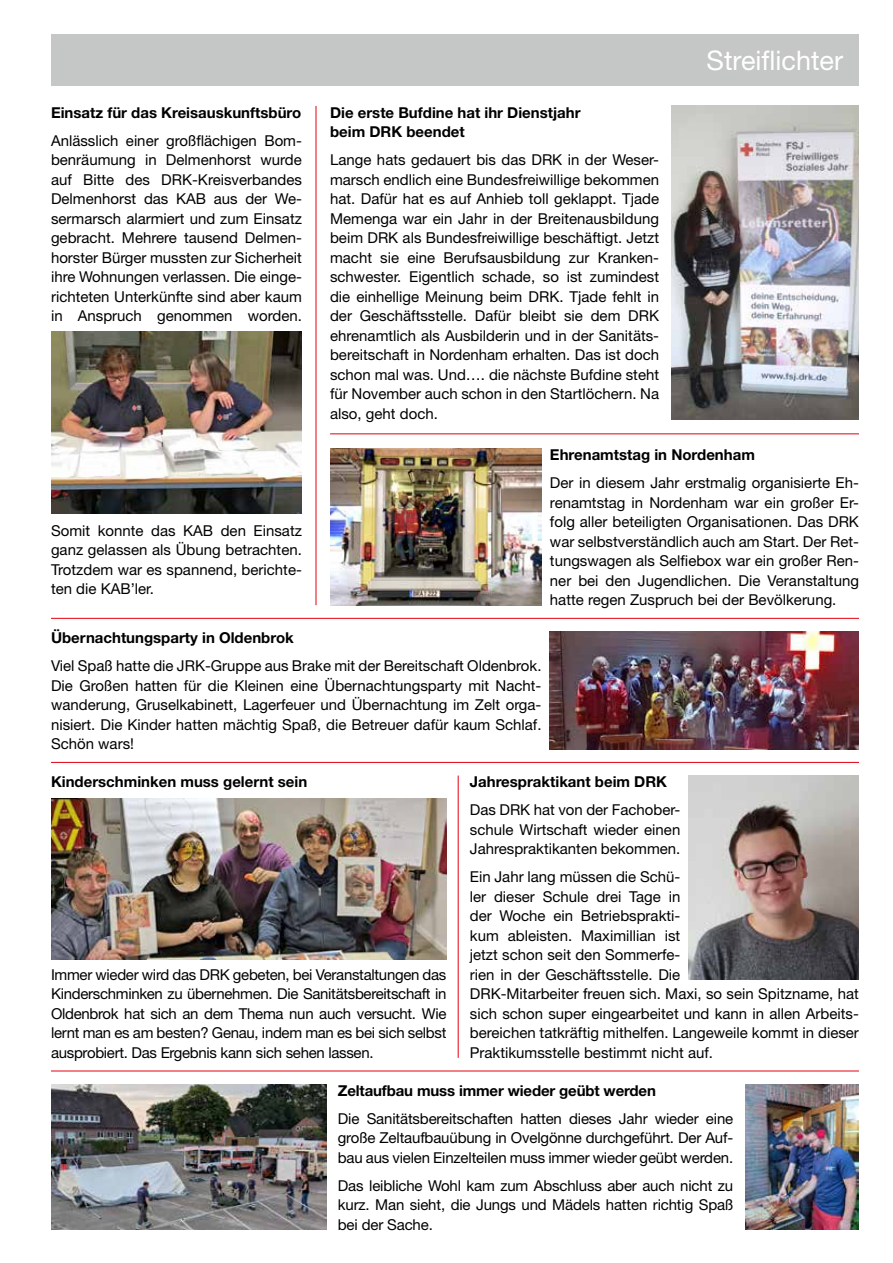
<style>
.page{position:relative;width:893px;height:1263px;background:#fff}
.page>*{position:absolute;margin:0;border:0;box-sizing:border-box;transform-origin:0 0}
.t1{font:27px "Helvetica Neue";color:#fff}
.t2{font:15px/19.5px "Helvetica Neue";color:#000;text-align:justify}
.t3{font:700 15px/19.5px "Helvetica Neue";color:#000}
</style>
<div class="page">
<div style="left:51px;top:34px;width:808px;height:51px;background:#c5c6c6"></div>
<hr style="left:316px;top:106px;width:1px;height:499px;background:#e3000f">
<hr style="left:458px;top:775px;width:1px;height:283px;background:#e3000f">
<hr style="left:330px;top:433px;width:529px;height:1px;background:#e3000f">
<hr style="left:51px;top:618px;width:808px;height:1px;background:#e3000f">
<hr style="left:51px;top:762px;width:808px;height:1px;background:#e3000f">
<hr style="left:51px;top:1070px;width:808px;height:1px;background:#e3000f">
<img style="left:51px;top:331px;width:251px;height:183px">
<img style="left:51px;top:798px;width:395px;height:162px">
<img style="left:689px;top:775px;width:170px;height:204px">
<img style="left:330px;top:448px;width:211px;height:157px">
<img style="left:550px;top:631px;width:309px;height:118px">
<img style="left:672px;top:106px;width:187px;height:313px">
<img style="left:51px;top:1084px;width:275px;height:146px">
<img style="left:745px;top:1084px;width:114px;height:146px">
<p class="t3" style="left:51px;top:102px;width:252px">Einsatz für das Kreisauskunftsbüro</p>
<p class="t2" style="left:51px;top:130px;width:252px">Anlässlich einer großflächigen Bom&shy;benräumung in Delmenhorst wurde auf Bitte des DRK-Kreisverbandes Delmenhorst das KAB aus der We&shy;sermarsch alarmiert und zum Einsatz gebracht. Mehrere tausend Delmen&shy;horster Bürger mussten zur Sicherheit ihre Wohnungen verlassen. Die einge&shy;richteten Unterkünfte sind aber kaum in Anspruch genommen worden.</p>
<p class="t2" style="left:51px;top:520px;width:252px">Somit konnte das KAB den Einsatz ganz gelassen als Übung betrachten.<br>Trotzdem war es spannend, berichte&shy;ten die KAB’ler.</p>
<h1 class="t1" style="left:706px;top:44px;width:138px">Streiflichter</h1>
<p class="t3" style="left:330px;top:102px;width:252px">Die erste Bufdine hat ihr Dienstjahr beim DRK beendet</p>
<p class="t2" style="left:330px;top:150px;width:331px">Lange hats gedauert bis das DRK in der Weser&shy;marsch endlich eine Bundesfreiwillige bekommen hat. Dafür hat es auf Anhieb toll geklappt. Tjade Memenga war ein Jahr in der Breitenausbildung beim DRK als Bundesfreiwillige beschäftigt. Jetzt macht sie eine Berufsausbildung zur Kranken&shy;schwester. Eigentlich schade, so ist zumindest die einhellige Meinung beim DRK. Tjade fehlt in der Geschäftsstelle. Dafür bleibt sie dem DRK ehrenamtlich als Ausbilderin und in der Sanitäts&shy;bereitschaft in Nordenham erhalten. Das ist doch schon mal was. Und…. die nächste Bufdine steht für November auch schon in den Startlöchern. Na also, geht doch.</p>
<p class="t3" style="left:550px;top:445px;width:206px">Ehrenamtstag in Nordenham</p>
<p class="t2" style="left:550px;top:473px;width:310px">Der in diesem Jahr erstmalig organisierte Eh&shy;renamtstag in Nordenham war ein großer Er&shy;folg aller beteiligten Organisationen. Das DRK war selbstverständlich auch am Start. Der Ret&shy;tungswagen als Selfiebox war ein großer Ren&shy;ner bei den Jugendlichen. Die Veranstaltung hatte regen Zuspruch bei der Bevölkerung.</p>
<p class="t3" style="left:51px;top:628px;width:244px">Übernachtungsparty in Oldenbrok</p>
<p class="t2" style="left:51px;top:656px;width:492px">Viel Spaß hatte die JRK-Gruppe aus Brake mit der Bereitschaft Oldenbrok.<br>Die Großen hatten für die Kleinen eine Übernachtungsparty mit Nacht&shy;wanderung, Gruselkabinett, Lagerfeuer und Übernachtung im Zelt orga&shy;nisiert. Die Kinder hatten mächtig Spaß, die Betreuer dafür kaum Schlaf.<br>Schön wars!</p>
<p class="t3" style="left:51px;top:772px;width:258px">Kinderschminken muss gelernt sein</p>
<p class="t2" style="left:51px;top:964px;width:397px">Immer wieder wird das DRK gebeten, bei Veranstaltungen das Kinderschminken zu übernehmen. Die Sanitätsbereitschaft in Oldenbrok hat sich an dem Thema nun auch versucht. Wie lernt man es am besten? Genau, indem man es bei sich selbst ausprobiert. Das Ergebnis kann sich sehen lassen.</p>
<p class="t3" style="left:470px;top:772px;width:199px">Jahrespraktikant beim DRK</p>
<p class="t2" style="left:470px;top:800px;width:212px">Das DRK hat von der Fachober&shy;schule Wirtschaft wieder einen Jahrespraktikanten bekommen.</p>
<p class="t2" style="left:470px;top:867px;width:391px;text-align:left">Ein Jahr lang müssen die Schü-<br>ler dieser Schule drei Tage in<br>der Woche ein Betriebsprakti-<br>kum ableisten. Maximillian ist<br>jetzt schon seit den Sommerfe-<br>rien in der Geschäftsstelle. Die<br>DRK-Mitarbeiter freuen sich. Maxi, so sein Spitzname, hat sich schon super eingearbeitet und kann in allen Arbeits&shy;bereichen tatkräftig mithelfen. Langeweile kommt in dieser Praktikumsstelle bestimmt nicht auf.</p>
<p class="t3" style="left:338px;top:1080px;width:320px">Zeltaufbau muss immer wieder geübt werden</p>
<p class="t2" style="left:338px;top:1108px;width:397px">Die Sanitätsbereitschaften hatten dieses Jahr wieder eine große Zeltaufbauübung in Ovelgönne durchgeführt. Der Auf&shy;bau aus vielen Einzelteilen muss immer wieder geübt werden.</p>
<p class="t2" style="left:338px;top:1175px;width:397px">Das leibliche Wohl kam zum Abschluss aber auch nicht zu kurz. Man sieht, die Jungs und Mädels hatten richtig Spaß bei der Sache.</p>
</div>
